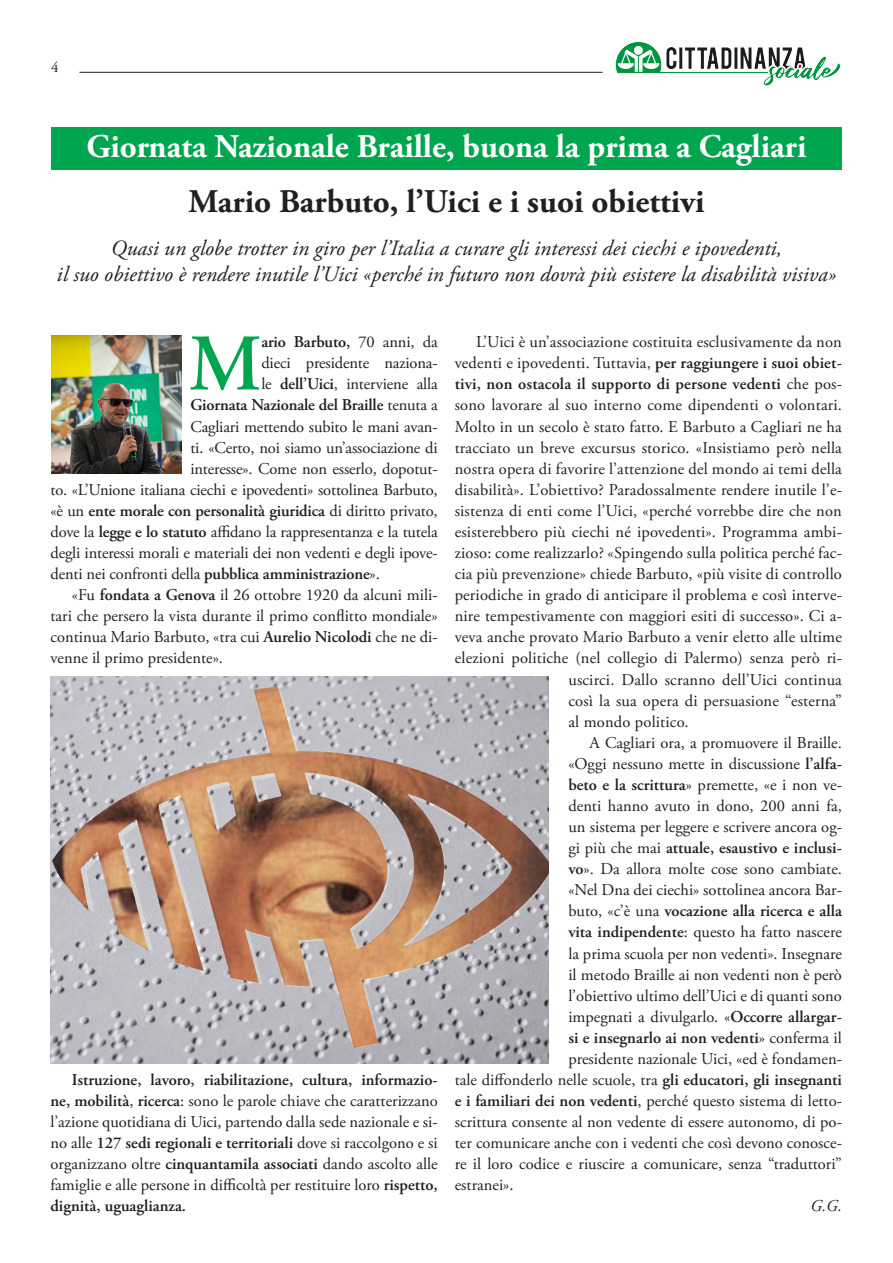
<style>
.page{position:relative;width:893px;height:1263px;background:#fff}
.page>*{position:absolute;margin:0;border:0;box-sizing:border-box;transform-origin:0 0}
.t1{font:600 80.1px "Adobe Garamond Pro";color:#00a54f}
.t2{font:700 33px "Adobe Garamond Pro";color:#fff}
.t3{font:700 33px "Adobe Garamond Pro";color:#231f20}
.t4{font:italic 21.75px "Adobe Garamond Pro";color:#231f20}
.t5{font:16.5px/21.1px "Adobe Garamond Pro";color:#231f20;text-align:justify}
.t6{font:600 16.5px "Adobe Garamond Pro";color:#231f20}
.t7{font:italic 16.5px "Adobe Garamond Pro";color:#231f20}
.t8{font:15px "Adobe Garamond Pro";color:#231f20}
.s1{font-weight:400}
.s2{font-weight:600}
</style>
<div class="page">
<img style="left:615px;top:41px;width:226px;height:45px">
<hr style="left:80px;top:72px;width:523px;height:1px;background:#231f20">
<img style="left:51px;top:336px;width:131px;height:137px">
<div style="left:52px;top:128px;width:790px;height:42px;background:#00a54f"></div>
<img style="left:51px;top:676px;width:497px;height:387px">
<p class="t8" style="left:51px;top:59px;width:9px">4</p>
<p class="t2" style="left:87px;top:127px;width:721px">Giornata Nazionale Braille, buona la prima a Cagliari</p>
<p class="t3" style="left:188px;top:182px;width:518px">Mario Barbuto, l’Uici e i suoi obiettivi</p>
<p class="t4" style="left:111px;top:235px;width:673px">Quasi un globe trotter in giro per l’Italia a curare gli interessi dei ciechi e ipovedenti,</p>
<p class="t4" style="left:57px;top:261px;width:781px">il suo obiettivo è rendere inutile l’Uici «perché in futuro non dovrà più esistere la disabilità visiva»</p>
<p class="t1" style="left:188px;top:318px;width:75px">M</p>
<p class="t6" style="left:261px;top:332px;width:178px">ario Barbuto, <span class="s1">70 anni, da</span></p>
<p class="t5" style="left:261px;top:353px;width:178px">dieci presidente naziona-</p>
<p class="t5" style="left:261px;top:374px;width:178px">le <span class="s2">dell’Uici</span>, interviene alla</p>
<p class="t6" style="left:190px;top:396px;width:249px">Giornata Nazionale del Braille <span class="s1">tenuta a</span></p>
<p class="t5" style="left:190px;top:416px;width:249px">Cagliari mettendo subito le mani avan-</p>
<p class="t5" style="left:190px;top:437px;width:249px">ti. «Certo, noi siamo un’associazione di</p>
<p class="t5" style="left:190px;top:458px;width:249px">interesse». Come non esserlo, dopotut-</p>
<p class="t5" style="left:51px;top:480px;width:389px">to. «L’Unione italiana ciechi e ipovedenti» sottolinea Barbuto,</p>
<p class="t6" style="left:51px;top:501px;width:389px"><span class="s1">«è un</span> ente morale con personalità giuridica <span class="s1">di diritto privato,</span></p>
<p class="t5" style="left:51px;top:522px;width:389px">dove la <span class="s2">legge e lo statuto</span> affidano la rappresentanza e la tutela</p>
<p class="t5" style="left:51px;top:543px;width:389px">degli interessi morali e materiali dei non vedenti e degli ipove-</p>
<p class="t5" style="left:51px;top:564px;width:331px">denti nei confronti della <span class="s2">pubblica amministrazione</span>».</p>
<p class="t5" style="left:51px;top:585px;width:389px;text-indent:21px">«Fu <span class="s2">fondata a Genova</span> il 26 ottobre 1920 da alcuni mili&shy;tari che persero la vista durante il primo conflitto mondiale» continua Mario Barbuto, «tra cui <span class="s2">Aurelio Nicolodi</span> che ne di&shy;venne il primo presidente».</p>
<p class="t5" style="left:51px;top:1070px;width:389px;text-indent:21px"><span class="s2">Istruzione, lavoro, riabilitazione, cultura, informazio&shy;ne, mobilità</span>, <span class="s2">ricerca</span>: sono le parole chiave che caratterizzano l’azione quotidiana di Uici, partendo dalla sede nazionale e si&shy;no alle <span class="s2">127 sedi regionali e territoriali</span> dove si raccolgono e si organizzano oltre <span class="s2">cinquantamila associati</span> dando ascolto alle famiglie e alle persone in difficoltà per restituire loro <span class="s2">rispetto, dignità, uguaglianza.</span></p>
<p class="t5" style="left:476px;top:332px;width:367px">L’Uici è un’associazione costituita esclusivamente da non</p>
<p class="t5" style="left:455px;top:353px;width:389px">vedenti e ipovedenti. Tuttavia, <span class="s2">per raggiungere i suoi obiet-</span></p>
<p class="t6" style="left:455px;top:375px;width:389px">tivi, non ostacola il supporto di persone vedenti <span class="s1">che pos-</span></p>
<p class="t5" style="left:455px;top:395px;width:389px">sono lavorare al suo interno come dipendenti o volontari.</p>
<p class="t5" style="left:455px;top:416px;width:389px">Molto in un secolo è stato fatto. E Barbuto a Cagliari ne ha</p>
<p class="t5" style="left:455px;top:437px;width:389px">tracciato un breve excursus storico. «Insistiamo però nella</p>
<p class="t5" style="left:455px;top:458px;width:389px">nostra opera di favorire l’attenzione del mondo ai temi della</p>
<p class="t5" style="left:455px;top:480px;width:389px">disabilità». L’obiettivo? Paradossalmente rendere inutile l’e-</p>
<p class="t5" style="left:455px;top:501px;width:389px">sistenza di enti come l’Uici, «perché vorrebbe dire che non</p>
<p class="t5" style="left:455px;top:522px;width:389px">esisterebbero più ciechi né ipovedenti». Programma ambi-</p>
<p class="t5" style="left:455px;top:543px;width:389px">zioso: come realizzarlo? «Spingendo sulla politica perché fac-</p>
<p class="t5" style="left:455px;top:564px;width:389px">cia più prevenzione» chiede Barbuto, «più visite di controllo</p>
<p class="t5" style="left:455px;top:585px;width:389px">periodiche in grado di anticipare il problema e così interve-</p>
<p class="t5" style="left:455px;top:606px;width:389px">nire tempestivamente con maggiori esiti di successo». Ci a-</p>
<p class="t5" style="left:455px;top:627px;width:389px">veva anche provato Mario Barbuto a venir eletto alle ultime</p>
<p class="t5" style="left:455px;top:648px;width:389px">elezioni politiche (nel collegio di Palermo) senza però ri-</p>
<p class="t5" style="left:568px;top:669px;width:275px">uscirci. Dallo scranno dell’Uici continua</p>
<p class="t5" style="left:568px;top:690px;width:275px">così la sua opera di persuasione “esterna”</p>
<p class="t5" style="left:568px;top:711px;width:122px">al mondo politico.</p>
<p class="t5" style="left:590px;top:732px;width:254px">A Cagliari ora, a promuovere il Braille.</p>
<p class="t5" style="left:568px;top:753px;width:275px">«Oggi nessuno mette in discussione <span class="s2">l’alfa-</span></p>
<p class="t5" style="left:568px;top:775px;width:275px"><span class="s2">beto e la scrittura</span>» premette, «e i non ve-</p>
<p class="t5" style="left:568px;top:796px;width:275px">denti hanno avuto in dono, 200 anni fa,</p>
<p class="t5" style="left:568px;top:817px;width:275px">un sistema per leggere e scrivere ancora og-</p>
<p class="t6" style="left:568px;top:838px;width:275px"><span class="s1">gi più che mai</span> attuale, esaustivo e inclusi-</p>
<p class="t5" style="left:568px;top:859px;width:275px"><span class="s2">vo</span>». Da allora molte cose sono cambiate.</p>
<p class="t5" style="left:568px;top:880px;width:275px">«Nel Dna dei ciechi» sottolinea ancora Bar-</p>
<p class="t6" style="left:568px;top:902px;width:275px"><span class="s1">buto, «c’è una</span> vocazione alla ricerca e alla</p>
<p class="t5" style="left:568px;top:922px;width:275px"><span class="s2">vita indipendente</span>: questo ha fatto nascere</p>
<p class="t5" style="left:568px;top:943px;width:275px">la prima scuola per non vedenti». Insegnare</p>
<p class="t5" style="left:568px;top:964px;width:275px">il metodo Braille ai non vedenti non è però</p>
<p class="t5" style="left:568px;top:985px;width:275px">l’obiettivo ultimo dell’Uici e di quanti sono</p>
<p class="t5" style="left:568px;top:1006px;width:275px">impegnati a divulgarlo. «<span class="s2">Occorre allargar-</span></p>
<p class="t6" style="left:568px;top:1028px;width:275px">si e insegnarlo ai non vedenti<span class="s1">» conferma il</span></p>
<p class="t5" style="left:568px;top:1049px;width:275px">presidente nazionale Uici, «ed è fondamen-</p>
<p class="t5" style="left:455px;top:1070px;width:389px">tale diffonderlo nelle scuole, tra <span class="s2">gli educatori, gli insegnanti</span></p>
<p class="t5" style="left:455px;top:1091px;width:389px"><span class="s2">e i familiari dei non vedenti</span>, perché questo sistema di letto-</p>
<p class="t5" style="left:455px;top:1112px;width:389px">scrittura consente al non vedente di essere autonomo, di po-</p>
<p class="t5" style="left:455px;top:1133px;width:389px">ter comunicare anche con i vedenti che così devono conosce-</p>
<p class="t5" style="left:455px;top:1154px;width:389px">re il loro codice e riuscire a comunicare, senza “traduttori”</p>
<p class="t5" style="left:455px;top:1175px;width:60px">estranei».</p>
<p class="t7" style="left:810px;top:1196px;width:33px">G.G.</p>
</div>
